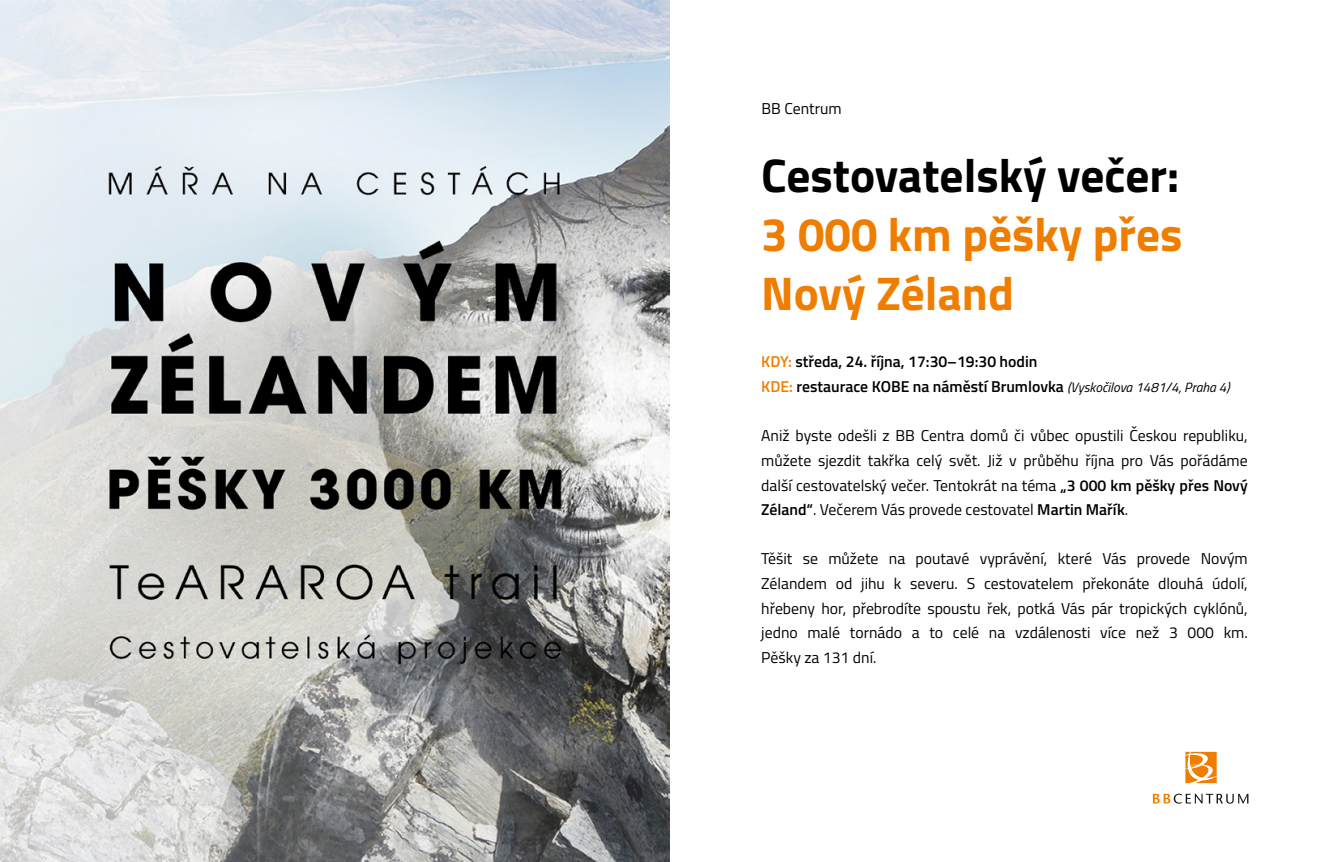
<style>
.page{position:relative;width:1340px;height:862px;background:#fff}
.page>*{position:absolute;margin:0;border:0;box-sizing:border-box;transform-origin:0 0}
.t1{font:700 47.25px/58.5px "Titillium Web";color:#ef7d00}
.t2{font:700 47.25px "Titillium Web";color:#000}
.t3{font:15.75px/24.8px "Titillium Web";color:#000;text-align:justify}
.t4{font:600 15.75px/24.8px "Titillium Web";color:#000}
.s1{color:#ef7d00}
.s2{font-weight:400;font-style:italic;font-size:13.5px}
.s3{font-weight:600}
</style>
<div class="page">
<img style="left:0;top:0;width:670px;height:861px">
<svg style="left:1152px;top:793px;width:96px;height:10px"></svg>
<svg style="left:1185px;top:751px;width:31px;height:31px"></svg>
<p class="t3" style="left:761px;top:95px;width:82px">BB Centrum</p>
<h1 class="t2" style="left:761px;top:140px;width:419px">Cestovatelský večer:</h1>
<h1 class="t1" style="left:761px;top:203px;width:423px">3 000 km pěšky přes<br>Nový Zéland</h1>
<p class="t4" style="left:761px;top:348px;width:470px"><span class="s1">KDY:</span> středa, 24. října, 17:30–19:30 hodin<br><span class="s1">KDE:</span> restaurace KOBE na náměstí Brumlovka <span class="s2">(Vyskočilova 1481/4, Praha 4)</span></p>
<p class="t3" style="left:761px;top:422px;width:488px">Aniž byste odešli z BB Centra domů či vůbec opustili Českou republiku, můžete sjezdit takřka celý svět. Již v průběhu října pro Vás pořádáme další cestovatelský večer. Tentokrát na téma <span class="s3">„3 000 km pěšky přes Nový Zéland“</span>. Večerem Vás provede cestovatel <span class="s3">Martin Mařík</span>.</p>
<p class="t3" style="left:761px;top:545px;width:488px">Těšit se můžete na poutavé vyprávění, které Vás provede Novým Zélandem od jihu k severu. S cestovatelem překonáte dlouhá údolí, hřebeny hor, přebrodíte spoustu řek, potká Vás pár tropických cyklónů, jedno malé tornádo a to celé na vzdálenosti více než 3 000 km.<br>Pěšky za 131 dní.</p>
</div>
